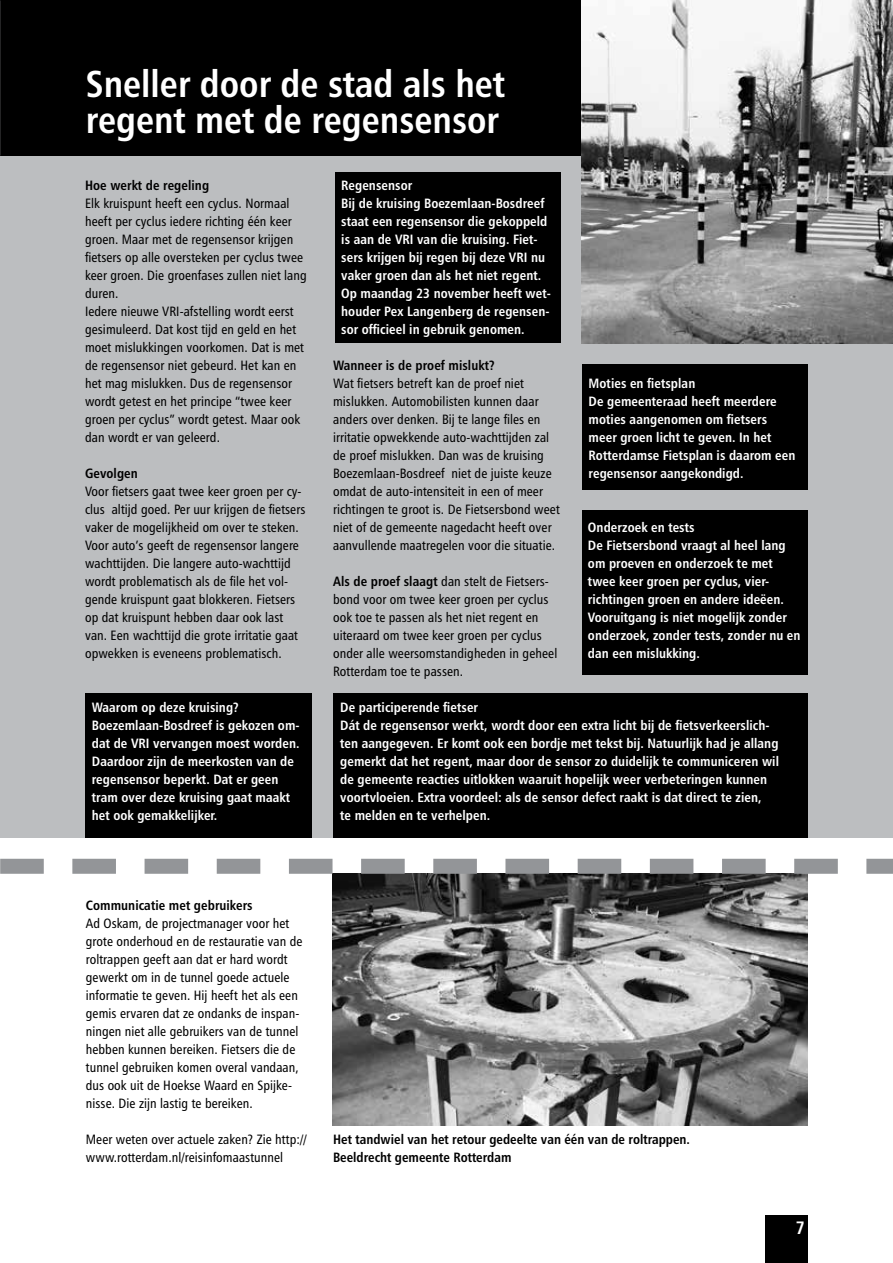
<style>
.page{position:relative;width:893px;height:1263px;background:#fff}
.page>*{position:absolute;margin:0;border:0;box-sizing:border-box;transform-origin:0 0}
.t1{font:37.5px/36px "Humanist 777 BT Bold Condensed B";color:#fff}
.t2{font:18px "Humanist 777 BT Bold Condensed B";color:#fff}
.t3{font:13.5px/18px "Humanist 777 BT Roman Condensed B";letter-spacing:.005em;color:#000}
.t4{font:13.5px/18px "Humanist 777 BT Bold Condensed B";letter-spacing:.005em;color:#fff}
.t5{font:13.5px/18px "Humanist 777 BT Bold Condensed B";color:#000}
.s1{font-family:"Humanist 777 BT Bold Condensed B"}
</style>
<div class="page">
<div style="left:0;top:0;width:893px;height:838px;background:#bcbec0"></div>
<div style="left:0;top:0;width:893px;height:155px;background:#000"></div>
<div style="left:85px;top:694px;width:227px;height:144px;background:#000"></div>
<div style="left:333px;top:694px;width:474px;height:144px;background:#000"></div>
<div style="left:582px;top:511px;width:225px;height:164px;background:#000"></div>
<div style="left:335px;top:172px;width:225px;height:170px;background:#000"></div>
<div style="left:765px;top:1216px;width:43px;height:47px;background:#000"></div>
<img style="left:581px;top:0;width:312px;height:343px">
<img style="left:333px;top:874px;width:475px;height:252px">
<svg style="left:0;top:859px;width:893px;height:15px"></svg>
<div style="left:582px;top:364px;width:226px;height:126px;background:#000"></div>
<h1 class="t1" style="left:86px;top:65px;width:421px">Sneller door de stad als het regent met de regensensor</h1>
<p class="t4" style="left:341px;top:176px;width:211px">Regensensor<br>Bij de kruising Boezemlaan-Bosdreef staat een regensensor die gekoppeld is aan de VRI van die kruising. Fiet&shy;sers krijgen bij regen bij deze VRI nu vaker groen dan als het niet regent.<br>Op maandag 23 november heeft wet&shy;houder Pex Langenberg de regensen&shy;sor officieel in gebruik genomen.</p>
<p class="t5" style="left:85px;top:176px;width:126px">Hoe werkt de regeling</p>
<p class="t3" style="left:85px;top:194px;width:223px">Elk kruispunt heeft een cyclus. Normaal heeft per cyclus iedere richting één keer groen. Maar met de regensensor krijgen fietsers op alle oversteken per cyclus twee keer groen. Die groenfases zullen niet lang duren.<br>Iedere nieuwe VRI-afstelling wordt eerst gesimuleerd. Dat kost tijd en geld en het moet mislukkingen voorkomen. Dat is met de regensensor niet gebeurd. Het kan en het mag mislukken. Dus de regensensor wordt getest en het principe “twee keer groen per cyclus” wordt getest. Maar ook dan wordt er van geleerd.</p>
<p class="t5" style="left:85px;top:464px;width:54px">Gevolgen</p>
<p class="t3" style="left:85px;top:482px;width:222px">Voor fietsers gaat twee keer groen per cy&shy;clus altijd goed. Per uur krijgen de fietsers vaker de mogelijkheid om over te steken.<br>Voor auto’s geeft de regensensor langere wachttijden. Die langere auto-wachttijd wordt problematisch als de file het vol&shy;gende kruispunt gaat blokkeren. Fietsers op dat kruispunt hebben daar ook last van. Een wachttijd die grote irritatie gaat opwekken is eveneens problematisch.</p>
<p class="t5" style="left:333px;top:356px;width:163px">Wanneer is de proef mislukt?</p>
<p class="t3" style="left:333px;top:374px;width:228px">Wat fietsers betreft kan de proef niet mislukken. Automobilisten kunnen daar anders over denken. Bij te lange files en irritatie opwekkende auto-wachttijden zal de proef mislukken. Dan was de kruising Boezemlaan-Bosdreef niet de juiste keuze omdat de auto-intensiteit in een of meer richtingen te groot is. De Fietsersbond weet niet of de gemeente nagedacht heeft over aanvullende maatregelen voor die situatie.</p>
<p class="t3" style="left:333px;top:572px;width:226px"><span class="s1">Als de proef slaagt</span> dan stelt de Fietsers&shy;bond voor om twee keer groen per cyclus ook toe te passen als het niet regent en uiteraard om twee keer groen per cyclus onder alle weersomstandigheden in geheel Rotterdam toe te passen.</p>
<p class="t4" style="left:589px;top:374px;width:208px">Moties en fietsplan<br>De gemeenteraad heeft meerdere moties aangenomen om fietsers meer groen licht te geven. In het<br>Rotterdamse Fietsplan is daarom een regensensor aangekondigd.</p>
<p class="t4" style="left:588px;top:518px;width:214px">Onderzoek en tests<br>De Fietsersbond vraagt al heel lang om proeven en onderzoek te met twee keer groen per cyclus, vier&shy;richtingen groen en andere ideëen.<br>Vooruitgang is niet mogelijk zonder onderzoek, zonder tests, zonder nu en dan een mislukking.</p>
<p class="t4" style="left:92px;top:698px;width:209px">Waarom op deze kruising?<br>Boezemlaan-Bosdreef is gekozen om&shy;dat de VRI vervangen moest worden.<br>Daardoor zijn de meerkosten van de regensensor beperkt. Dat er geen tram over deze kruising gaat maakt het ook gemakkelijker.</p>
<p class="t4" style="left:340px;top:698px;width:440px">De participerende fietser<br>Dát de regensensor werkt, wordt door een extra licht bij de fietsverkeerslich&shy;ten aangegeven. Er komt ook een bordje met tekst bij. Natuurlijk had je allang gemerkt dat het regent, maar door de sensor zo duidelijk te communiceren wil de gemeente reacties uitlokken waaruit hopelijk weer verbeteringen kunnen voortvloeien. Extra voordeel: als de sensor defect raakt is dat direct te zien,<br>te melden en te verhelpen.</p>
<p class="t5" style="left:86px;top:896px;width:168px">Communicatie met gebruikers</p>
<p class="t3" style="left:86px;top:914px;width:218px">Ad Oskam, de projectmanager voor het grote onderhoud en de restauratie van de roltrappen geeft aan dat er hard wordt gewerkt om in de tunnel goede actuele informatie te geven. Hij heeft het als een gemis ervaren dat ze ondanks de inspan&shy;ningen niet alle gebruikers van de tunnel hebben kunnen bereiken. Fietsers die de tunnel gebruiken komen overal vandaan, dus ook uit de Hoekse Waard en Spijke&shy;nisse. Die zijn lastig te bereiken.</p>
<p class="t3" style="left:86px;top:1130px;width:223px">Meer weten over actuele zaken? Zie http:// www.rotterdam.nl/reisinfomaastunnel</p>
<p class="t5" style="left:333px;top:1130px;width:358px">Het tandwiel van het retour gedeelte van één van de roltrappen.<br>Beeldrecht gemeente Rotterdam</p>
<h2 class="t2" style="left:796px;top:1216px;width:11px">7</h2>
</div>
